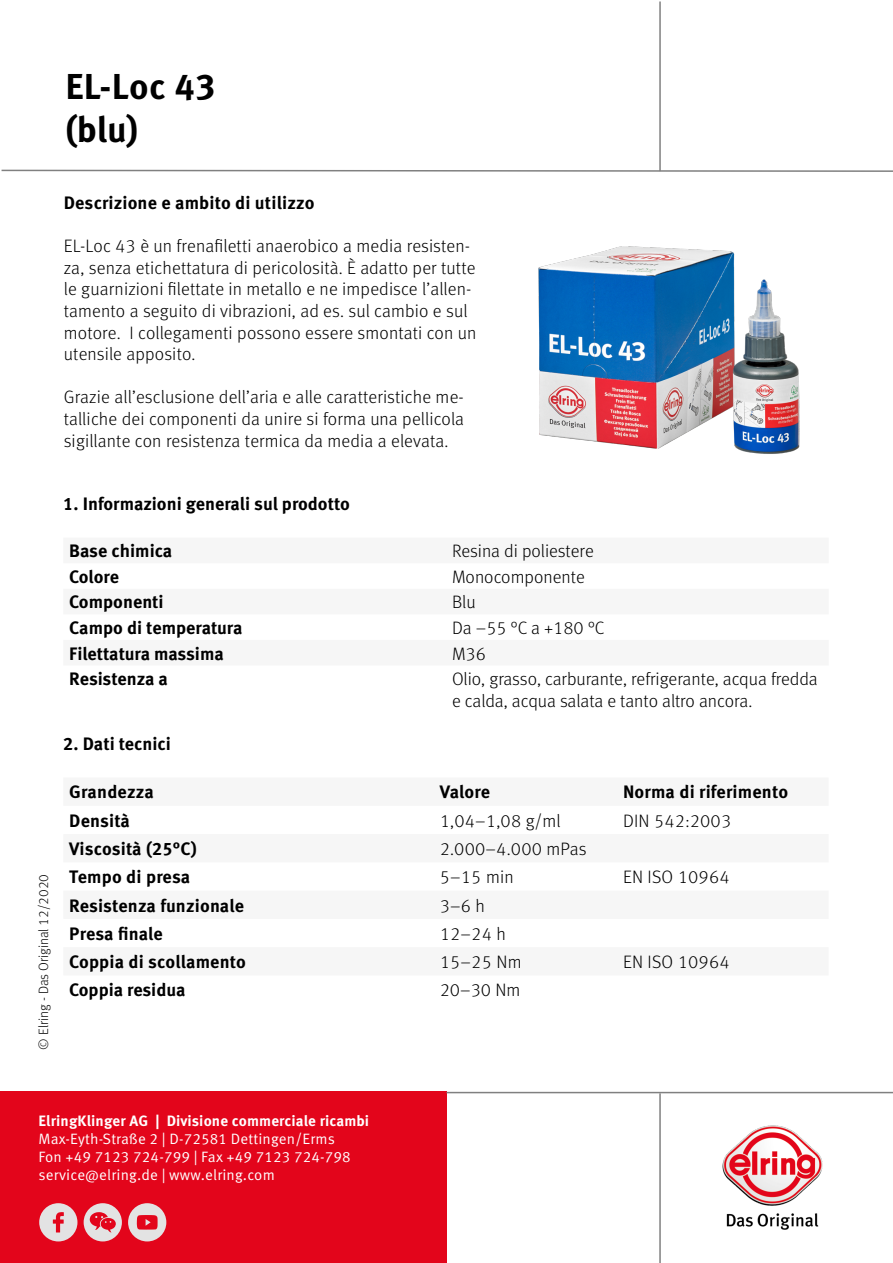
<style>
.page{position:relative;width:893px;height:1263px;background:#fff}
.page>*{position:absolute;margin:0;border:0;box-sizing:border-box;transform-origin:0 0}
.t1{font:700 36px/43.2px "Meta Pro";letter-spacing:.01em;color:#000}
.t2{font:300 18px/21.6px "Meta Pro";letter-spacing:.005em;color:#000}
.t3{font:700 18px "Meta Pro";color:#000}
.t4{font:15px/18px "Meta Pro Norm";letter-spacing:.01em;color:#fff}
.t5{font:700 15px "Meta Pro";letter-spacing:.01em;color:#fff}
.t6{font:300 13.5px "Meta Pro";color:#000}
</style>
<div class="page">
<hr style="left:659px;top:2px;width:2px;height:169px;background:#808080">
<svg style="left:1px;top:169px;width:892px;height:3px"></svg>
<hr style="left:659px;top:1093px;width:2px;height:170px;background:#808080">
<div style="left:0;top:1092px;width:446px;height:171px;background:#e3051b"></div>
<hr style="left:446px;top:1092px;width:447px;height:1px;background:#808080">
<img style="left:722px;top:1125px;width:100px;height:104px">
<svg style="left:39px;top:1203px;width:39px;height:38px"></svg>
<div style="left:39px;top:1203px;width:38px;height:38px;background:#e3e3e3;border-radius:50%"></div>
<svg style="left:53px;top:1212px;width:11px;height:20px"></svg>
<div style="left:84px;top:1203px;width:38px;height:38px;background:#e3e3e3;border-radius:50%"></div>
<svg style="left:90px;top:1212px;width:26px;height:20px"></svg>
<div style="left:128px;top:1203px;width:38px;height:38px;background:#e3e3e3;border-radius:50%"></div>
<svg style="left:137px;top:1215px;width:21px;height:14px"></svg>
<img style="left:538px;top:246px;width:262px;height:208px">
<h1 class="t1" style="left:65px;top:63px;width:152px">EL-Loc 43 (blu)</h1>
<p class="t3" style="left:64px;top:189px;width:252px">Descrizione e ambito di utilizzo</p>
<p class="t2" style="left:64px;top:234px;width:414px">EL-Loc 43 è un frenafiletti anaerobico a media resisten&shy;za, senza etichettatura di pericolosità. È adatto per tutte le guarnizioni filettate in metallo e ne impedisce l’allen&shy;tamento a seguito di vibrazioni, ad es. sul cambio e sul motore. I collegamenti possono essere smontati con un utensile apposito.</p>
<p class="t2" style="left:64px;top:385px;width:402px;text-align:justify">Grazie all’esclusione dell’aria e alle caratteristiche me&shy;talliche dei componenti da unire si forma una pellicola sigillante con resistenza termica da media a elevata.</p>
<p class="t6" style="left:34px;top:1049px;width:177px;rotate:-90deg">© Elring - Das Original 12/2020</p>
<p class="t3" style="left:63px;top:490px;width:288px">1. Informazioni generali sul prodotto</p>
<p class="t3" style="left:69px;top:537px;width:104px">Base chimica</p>
<p class="t2" style="left:452px;top:539px;width:143px">Resina di poliestere</p>
<p class="t3" style="left:69px;top:562px;width:51px">Colore</p>
<p class="t2" style="left:452px;top:565px;width:134px">Monocomponente</p>
<p class="t3" style="left:69px;top:588px;width:96px">Componenti</p>
<p class="t2" style="left:452px;top:590px;width:25px">Blu</p>
<p class="t3" style="left:69px;top:614px;width:175px">Campo di temperatura</p>
<p class="t2" style="left:452px;top:616px;width:154px">Da –55 °C a +180 °C</p>
<p class="t3" style="left:69px;top:639px;width:156px">Filettatura massima</p>
<p class="t2" style="left:452px;top:642px;width:36px">M36</p>
<p class="t3" style="left:69px;top:665px;width:100px">Resistenza a</p>
<p class="t2" style="left:452px;top:667px;width:367px">Olio, grasso, carburante, refrigerante, acqua fredda e calda, acqua salata e tanto altro ancora.</p>
<p class="t3" style="left:63px;top:730px;width:109px">2. Dati tecnici</p>
<p class="t3" style="left:69px;top:778px;width:86px">Grandezza</p>
<p class="t3" style="left:440px;top:778px;width:52px">Valore</p>
<p class="t3" style="left:623px;top:778px;width:167px">Norma di riferimento</p>
<p class="t3" style="left:69px;top:806px;width:62px">Densità</p>
<p class="t2" style="left:440px;top:809px;width:122px">1,04–1,08 g/ml</p>
<p class="t2" style="left:623px;top:809px;width:110px">DIN 542:2003</p>
<p class="t3" style="left:69px;top:835px;width:129px">Viscosità (25°C)</p>
<p class="t2" style="left:440px;top:837px;width:148px">2.000–4.000 mPas</p>
<p class="t3" style="left:69px;top:863px;width:122px">Tempo di presa</p>
<p class="t2" style="left:440px;top:865px;width:75px">5–15 min</p>
<p class="t2" style="left:623px;top:865px;width:108px">EN ISO 10964</p>
<p class="t3" style="left:69px;top:891px;width:176px">Resistenza funzionale</p>
<p class="t2" style="left:440px;top:894px;width:47px">3–6 h</p>
<p class="t3" style="left:69px;top:919px;width:95px">Presa finale</p>
<p class="t2" style="left:440px;top:922px;width:68px">12–24 h</p>
<p class="t3" style="left:69px;top:948px;width:178px">Coppia di scollamento</p>
<p class="t2" style="left:440px;top:950px;width:83px">15–25 Nm</p>
<p class="t2" style="left:623px;top:950px;width:108px">EN ISO 10964</p>
<p class="t3" style="left:69px;top:976px;width:118px">Coppia residua</p>
<p class="t2" style="left:440px;top:978px;width:82px">20–30 Nm</p>
<p class="t5" style="left:39px;top:1109px;width:332px">ElringKlinger AG | Divisione commerciale ricambi</p>
<p class="t4" style="left:39px;top:1128px;width:314px">Max-Eyth-Straße 2 | D-72581 Dettingen/Erms<br>Fon +49 7123 724-799 | Fax +49 7123 724-798 service@elring.de | www.elring.com</p>
</div>
